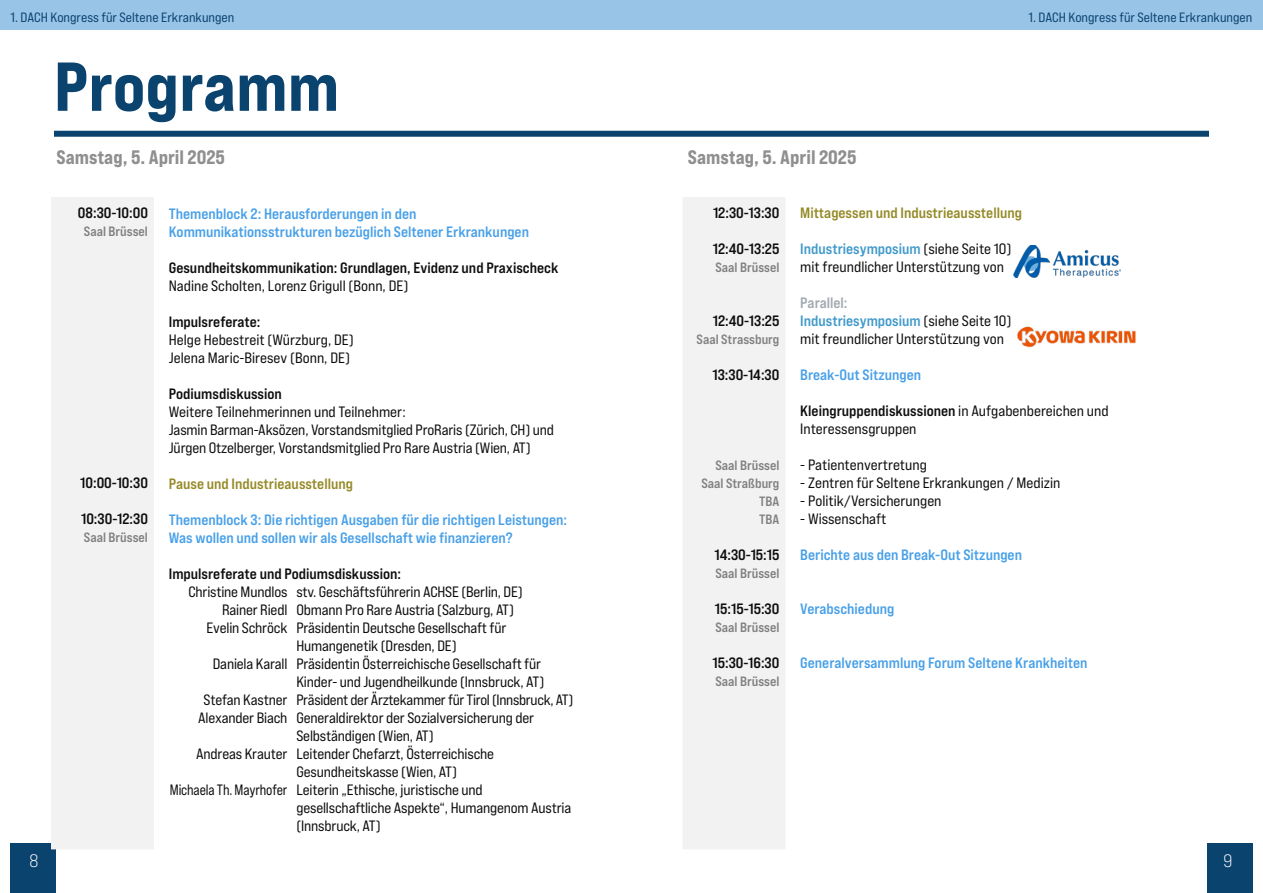
<style>
.page{position:relative;width:1263px;height:893px;background:#fff}
.page>*{position:absolute;margin:0;border:0;box-sizing:border-box;transform-origin:0 0}
.t1{font:69px "Bebas Neue Pro Exp Eb";color:#0b436f}
.t2{font:19.5px "Bebas Neue Pro Exp Eb";color:#8f8f8f}
.t3{font:18px "Bebas Neue Pro Exp Bk";color:#fff}
.t4{font:15px/18px "Bebas Neue Pro Exp Rg";letter-spacing:-.01em;color:#0d0d0d}
.t5{font:15px/18px "Bebas Neue Pro Exp Bd";color:#48a0e8}
.t6{font:15px "Bebas Neue Pro Exp Bd";color:#0d0d0d}
.t7{font:15px/18px "Bebas Neue Pro Exp Rg";letter-spacing:-.01em;color:#0d0d0d;scale:.9 1}
.t8{font:15px "Bebas Neue Pro Exp Bd";color:#4199cb}
.t9{font:15px "Bebas Neue Pro Exp Bd";color:#948925}
.t10{font:15px "Bebas Neue Pro Exp Bd";color:#a1a8b0}
.t11{font:13.5px "Bebas Neue Pro Exp Bd";color:#808080}
.t12{font:13.5px "Bebas Neue Pro Exp Rg";color:#0b436f}
.s1{font-family:"Bebas Neue Pro Exp Bd"}
.s2{font-family:"Bebas Neue Pro Exp Rg";color:#0d0d0d}
</style>
<div class="page">
<div style="left:0;top:0;width:1263px;height:30px;background:#98c4e8"></div>
<div style="left:10px;top:843px;width:45px;height:50px;background:#0b436f"></div>
<div style="left:1207px;top:843px;width:45px;height:50px;background:#0b436f"></div>
<div style="left:54px;top:200px;width:97px;height:646px;background:#f2f2f2"></div>
<div style="left:51px;top:197px;width:103px;height:652px;border:6px solid #f2f2f2"></div>
<div style="left:685px;top:200px;width:97px;height:646px;background:#f2f2f2"></div>
<div style="left:682px;top:197px;width:103px;height:652px;border:6px solid #f2f2f2"></div>
<div style="left:54px;top:131px;width:1155px;height:6px;background:#0b436f"></div>
<img style="left:1013px;top:246px;width:107px;height:31px">
<img style="left:1017px;top:326px;width:119px;height:22px">
<p class="t12" style="left:11px;top:9px;width:225px">1. DACH Kongress für Seltene Erkrankungen</p>
<p class="t12" style="left:1029px;top:9px;width:225px">1. DACH Kongress für Seltene Erkrankungen</p>
<p class="t1" style="left:54px;top:44px;width:287px">Programm</p>
<p class="t2" style="left:56px;top:145px;width:170px">Samstag, 5. April 2025</p>
<p class="t6" style="left:78px;top:203px;width:72px">08:30-10:00</p>
<p class="t11" style="left:84px;top:223px;width:66px">Saal Brüssel</p>
<p class="t6" style="left:80px;top:473px;width:69px">10:00-10:30</p>
<p class="t6" style="left:81px;top:509px;width:68px">10:30-12:30</p>
<p class="t11" style="left:84px;top:529px;width:66px">Saal Brüssel</p>
<p class="t5" style="left:169px;top:205px;width:362px">Themenblock 2: Herausforderungen in den<br>Kommunikationsstrukturen bezüglich Seltener Erkrankungen</p>
<p class="t6" style="left:169px;top:259px;width:391px">Gesundheitskommunikation: Grundlagen, Evidenz und Praxischeck</p>
<p class="t4" style="left:169px;top:277px;width:241px">Nadine Scholten, Lorenz Grigull (Bonn, DE)</p>
<p class="t4" style="left:169px;top:313px;width:187px"><span class="s1">Impulsreferate:<br></span>Helge Hebestreit (Würzburg, DE)<br>Jelena Maric-Biresev (Bonn, DE)</p>
<p class="t6" style="left:169px;top:385px;width:115px">Podiumsdiskussion</p>
<p class="t4" style="left:169px;top:403px;width:238px">Weitere Teilnehmerinnen und Teilnehmer:</p>
<p class="t4" style="left:169px;top:421px;width:387px">Jasmin Barman-Aksözen, Vorstandsmitglied ProRaris (Zürich, CH) und</p>
<p class="t4" style="left:169px;top:439px;width:363px">Jürgen Otzelberger, Vorstandsmitglied Pro Rare Austria (Wien, AT)</p>
<p class="t9" style="left:169px;top:475px;width:186px">Pause und Industrieausstellung</p>
<p class="t5" style="left:169px;top:511px;width:400px">Themenblock 3: Die richtigen Ausgaben für die richtigen Leistungen:</p>
<p class="t5" style="left:169px;top:529px;width:345px">Was wollen und sollen wir als Gesellschaft wie finanzieren?</p>
<p class="t6" style="left:169px;top:565px;width:234px">Impulsreferate und Podiumsdiskussion:</p>
<p class="t4" style="left:188px;top:583px;width:336px">Christine Mundlos stv. Geschäftsführerin ACHSE (Berlin, DE)</p>
<p class="t4" style="left:222px;top:601px;width:294px">Rainer Riedl Obmann Pro Rare Austria (Salzburg, AT)</p>
<p class="t4" style="left:296px;top:619px;width:212px;text-indent:-90px">Evelin Schröck Präsidentin Deutsche Gesellschaft für<br>Humangenetik (Dresden, DE)</p>
<p class="t4" style="left:213px;top:655px;width:333px;text-align:right">Daniela Karall Präsidentin Österreichische Gesellschaft für<br>Kinder- und Jugendheilkunde (Innsbruck, AT)</p>
<p class="t4" style="left:204px;top:691px;width:371px">Stefan Kastner Präsident der Ärztekammer für Tirol (Innsbruck, AT)</p>
<p class="t4" style="left:198px;top:709px;width:338px;text-align:center">Alexander Biach Generaldirektor der Sozialversicherung der<br>Selbständigen (Wien, AT)</p>
<p class="t4" style="left:296px;top:745px;width:199px;text-indent:-100px">Andreas Krauter Leitender Chefarzt, Österreichische<br>Gesundheitskasse (Wien, AT)</p>
<p class="t7" style="left:296px;top:781px;width:307px;text-indent:-127px">Michaela Th. Mayrhofer Leiterin „Ethische, juristische und gesellschaftliche Aspekte“, Humangenom Austria (Innsbruck, AT)</p>
<p class="t2" style="left:688px;top:145px;width:170px">Samstag, 5. April 2025</p>
<p class="t6" style="left:713px;top:203px;width:68px">12:30-13:30</p>
<p class="t6" style="left:713px;top:239px;width:68px">12:40-13:25</p>
<p class="t11" style="left:715px;top:259px;width:66px">Saal Brüssel</p>
<p class="t6" style="left:713px;top:311px;width:68px">12:40-13:25</p>
<p class="t11" style="left:696px;top:331px;width:84px">Saal Strassburg</p>
<p class="t6" style="left:712px;top:365px;width:68px">13:30-14:30</p>
<p class="t11" style="left:715px;top:457px;width:66px">Saal Brüssel</p>
<p class="t11" style="left:701px;top:475px;width:80px">Saal Straßburg</p>
<p class="t11" style="left:759px;top:493px;width:22px">TBA</p>
<p class="t11" style="left:759px;top:511px;width:22px">TBA</p>
<p class="t6" style="left:714px;top:545px;width:66px">14:30-15:15</p>
<p class="t11" style="left:715px;top:565px;width:66px">Saal Brüssel</p>
<p class="t6" style="left:715px;top:599px;width:66px">15:15-15:30</p>
<p class="t11" style="left:715px;top:619px;width:66px">Saal Brüssel</p>
<p class="t6" style="left:712px;top:653px;width:68px">15:30-16:30</p>
<p class="t11" style="left:715px;top:673px;width:66px">Saal Brüssel</p>
<p class="t9" style="left:800px;top:203px;width:223px">Mittagessen und Industrieausstellung</p>
<p class="t8" style="left:800px;top:239px;width:213px">Industriesymposium <span class="s2">(siehe Seite 10)</span></p>
<p class="t4" style="left:800px;top:257px;width:205px">mit freundlicher Unterstützung von</p>
<p class="t10" style="left:800px;top:293px;width:49px">Parallel:</p>
<p class="t8" style="left:800px;top:311px;width:213px">Industriesymposium <span class="s2">(siehe Seite 10)</span></p>
<p class="t4" style="left:800px;top:329px;width:205px">mit freundlicher Unterstützung von</p>
<p class="t5" style="left:800px;top:365px;width:122px">Break-Out Sitzungen</p>
<p class="t4" style="left:800px;top:401px;width:310px"><span class="s1">Kleingruppendiskussionen</span> in Aufgabenbereichen und<br>Interessensgruppen</p>
<p class="t4" style="left:800px;top:455px;width:128px">- Patientenvertretung</p>
<p class="t4" style="left:800px;top:473px;width:262px">- Zentren für Seltene Erkrankungen / Medizin</p>
<p class="t4" style="left:800px;top:491px;width:143px">- Politik/Versicherungen</p>
<p class="t4" style="left:800px;top:509px;width:87px">- Wissenschaft</p>
<p class="t5" style="left:800px;top:545px;width:223px">Berichte aus den Break-Out Sitzungen</p>
<p class="t5" style="left:800px;top:599px;width:96px">Verabschiedung</p>
<p class="t5" style="left:800px;top:653px;width:289px">Generalversammlung Forum Seltene Krankheiten</p>
<p class="t3" style="left:30px;top:850px;width:10px">8</p>
<p class="t3" style="left:1223px;top:850px;width:10px">9</p>
</div>
